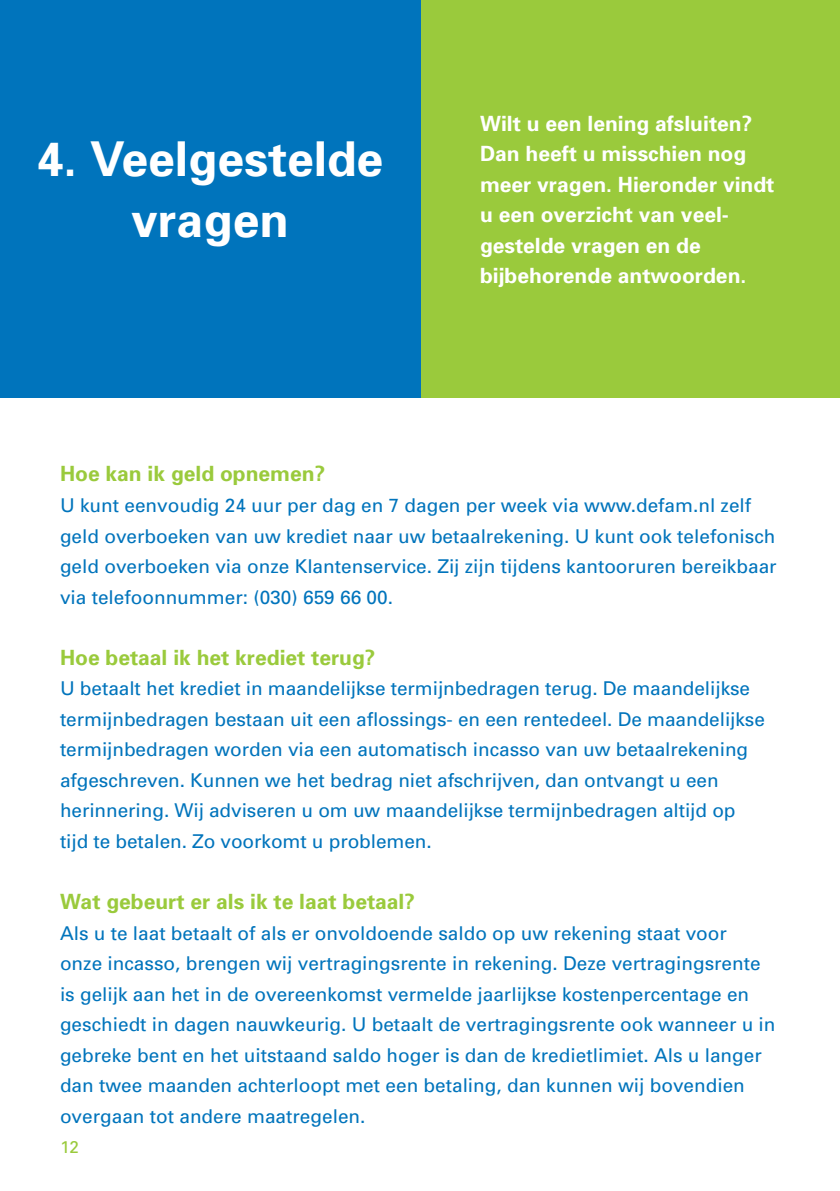
<style>
.page{position:relative;width:840px;height:1191px;background:#fff}
.page>*{position:absolute;margin:0;border:0;box-sizing:border-box;transform-origin:0 0}
.t1{font:700 48px/61px "Univers";color:#fff;text-align:center}
.t2{font:700 21px/30.6px "Univers";color:#fff}
.t3{font:700 21px "Univers";color:#9aca3c}
.t4{font:19px/30.6px "Univers";color:#0074bc}
.t5{font:17px "Univers";color:#9aca3c}
</style>
<div class="page">
<div style="left:420px;top:0;width:419px;height:397px;background:#9aca3c"></div>
<div style="left:0;top:0;width:420px;height:397px;background:#0074bc"></div>
<h1 class="t1" style="left:37px;top:127px;width:347px">4. Veelgestelde vragen</h1>
<p class="t2" style="left:479px;top:107px;width:296px">Wilt u een lening afsluiten?<br>Dan heeft u misschien nog meer vragen. Hieronder vindt u een overzicht van veel&shy;gestelde vragen en de bijbehorende antwoorden.</p>
<p class="t3" style="left:60px;top:460px;width:266px">Hoe kan ik geld opnemen?</p>
<p class="t4" style="left:60px;top:489px;width:717px">U kunt eenvoudig 24 uur per dag en 7 dagen per week via www.defam.nl zelf geld overboeken van uw krediet naar uw betaalrekening. U kunt ook telefonisch geld overboeken via onze Klantenservice. Zij zijn tijdens kantooruren bereikbaar via telefoonnummer: (030) 659 66 00.</p>
<p class="t3" style="left:60px;top:643px;width:317px">Hoe betaal ik het krediet terug?</p>
<p class="t4" style="left:60px;top:673px;width:706px">U betaalt het krediet in maandelijkse termijnbedragen terug. De maandelijkse termijnbedragen bestaan uit een aflossings- en een rentedeel. De maandelijkse termijnbedragen worden via een automatisch incasso van uw betaalrekening afgeschreven. Kunnen we het bedrag niet afschrijven, dan ontvangt u een herinnering. Wij adviseren u om uw maandelijkse termijnbedragen altijd op tijd te betalen. Zo voorkomt u problemen.</p>
<p class="t3" style="left:60px;top:888px;width:356px">Wat gebeurt er als ik te laat betaal?</p>
<p class="t4" style="left:60px;top:917px;width:716px">Als u te laat betaalt of als er onvoldoende saldo op uw rekening staat voor<br>onze incasso, brengen wij vertragingsrente in rekening. Deze vertragingsrente is gelijk aan het in de overeenkomst vermelde jaarlijkse kostenpercentage en geschiedt in dagen nauwkeurig. U betaalt de vertragingsrente ook wanneer u in gebreke bent en het uitstaand saldo hoger is dan de kredietlimiet. Als u langer dan twee maanden achterloopt met een betaling, dan kunnen wij bovendien overgaan tot andere maatregelen.</p>
<p class="t5" style="left:60px;top:1136px;width:20px">12</p>
</div>
